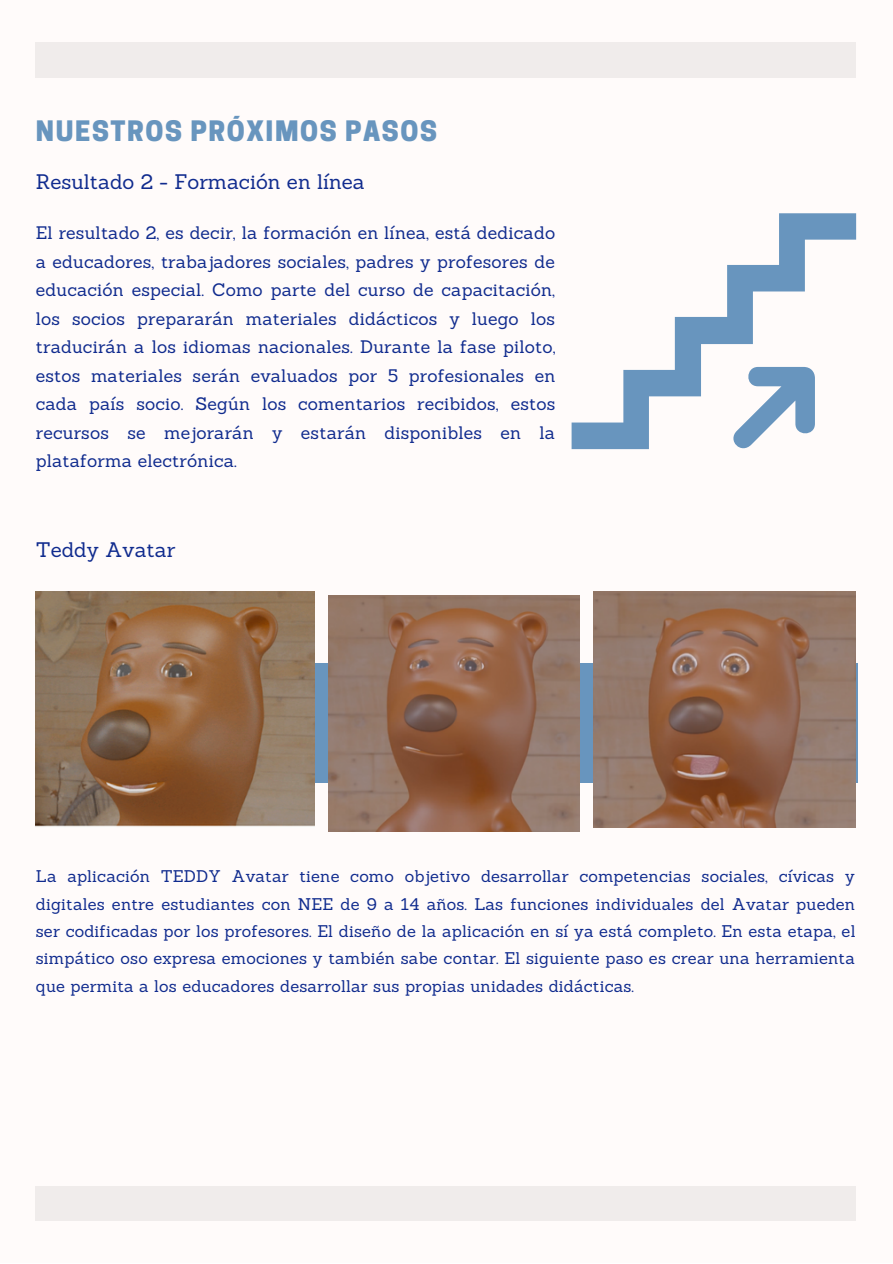
<style>
.page{position:relative;width:893px;height:1264px;background:#fff}
.page>*{position:absolute;margin:0;border:0;box-sizing:border-box;transform-origin:0 0}
.t1{font:800 26.4px "Cooper Hewitt";letter-spacing:.06em;color:#6895be}
.t2{font:20.55px "Sanchez";color:#102b8e}
.t3{font:17.7px/28.5px "Sanchez";letter-spacing:.01em;color:#102b8e;text-align:justify}
.t4{font:16.5px/27.3px "Sanchez";letter-spacing:.01em;color:#102b8e;text-align:justify}
</style>
<div class="page">
<div style="left:0;top:0;width:892px;height:1262px;background:#fffbfa"></div>
<div style="left:36px;top:1185px;width:819px;height:35px;background:#f0eceb"></div>
<div style="left:36px;top:42px;width:819px;height:35px;background:#f0eceb"></div>
<div style="left:36px;top:663px;width:821px;height:119px;background:#6895be"></div>
<img style="left:36px;top:591px;width:279px;height:236px">
<img style="left:329px;top:595px;width:250px;height:236px">
<img style="left:593px;top:591px;width:262px;height:236px">
<svg style="left:571px;top:213px;width:285px;height:236px"></svg>
<svg style="left:726px;top:367px;width:88px;height:82px"></svg>
<h1 class="t1" style="left:36px;top:121px;width:402px">NUESTROS PRÓXIMOS PASOS</h1>
<p class="t2" style="left:36px;top:168px;width:330px">Resultado 2 - Formación en línea</p>
<p class="t3" style="left:36px;top:218px;width:521px">El resultado 2, es decir, la formación en línea, está dedicado a educadores, trabajadores sociales, padres y profesores de educación especial. Como parte del curso de capacitación, los socios prepararán materiales didácticos y luego los traducirán a los idiomas nacionales. Durante la fase piloto, estos materiales serán evaluados por 5 profesionales en cada país socio. Según los comentarios recibidos, estos recursos se mejorarán y estarán disponibles en la plataforma electrónica.</p>
<p class="t2" style="left:36px;top:536px;width:141px">Teddy Avatar</p>
<p class="t4" style="left:36px;top:862px;width:821px">La aplicación TEDDY Avatar tiene como objetivo desarrollar competencias sociales, cívicas y digitales entre estudiantes con NEE de 9 a 14 años. Las funciones individuales del Avatar pueden ser codificadas por los profesores. El diseño de la aplicación en sí ya está completo. En esta etapa, el simpático oso expresa emociones y también sabe contar. El siguiente paso es crear una herramienta que permita a los educadores desarrollar sus propias unidades didácticas.</p>
</div>
